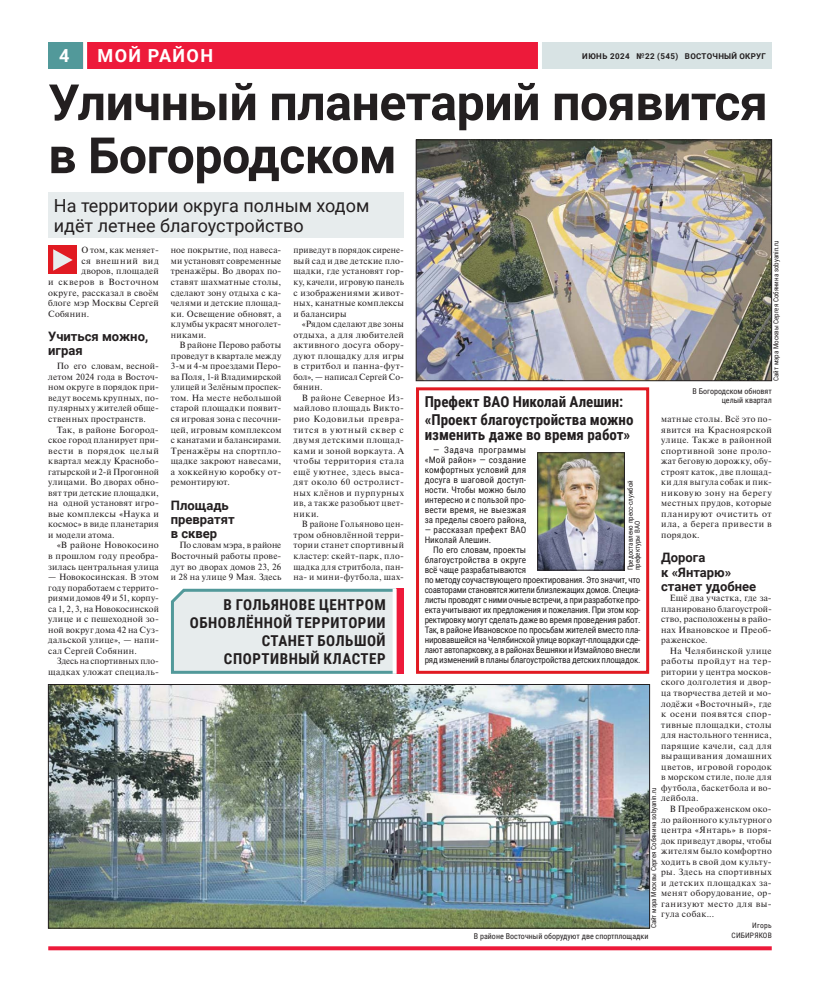
<style>
.page{position:relative;width:820px;height:993px;background:#fff}
.page>*{position:absolute;margin:0;border:0;box-sizing:border-box;transform-origin:0 0}
.t1{font:700 50px/53px "Roboto";letter-spacing:-.01em;color:#231f20}
.t2{font:18px/20px "Roboto";color:#231f20}
.t3{font:700 18px "Roboto";letter-spacing:.075em;color:#fff}
.t4{font:700 15px/17.8px "Roboto Condensed";color:#231f20}
.t5{font:700 15px/18px "Roboto Condensed";letter-spacing:.035em;color:#231f20;text-align:right}
.t6{font:700 13px/14px "Roboto";color:#231f20}
.t7{font:9px/10.5px "Newton C";letter-spacing:.03em;color:#231f20;text-align:justify}
.t8{font:9px/10px "Roboto Condensed";letter-spacing:-.02em;color:#231f20;text-align:justify}
.t9{font:9px/10px "Roboto Condensed";letter-spacing:.005em;color:#231f20}
.t10{font:9px "Newton C";letter-spacing:.06em;color:#231f20}
.t11{font:9px "Newton C";letter-spacing:.05em;color:#231f20}
.t12{font:8px/9px "Roboto Condensed";color:#231f20;text-align:right}
.t13{font:700 8px "Roboto";letter-spacing:.035em;color:#231f20}
.t14{font:7.5px/10.5px "Roboto Condensed";letter-spacing:.025em;color:#231f20;text-align:right}
.t15{font:7px/7px "Roboto Condensed";color:#231f20}
</style>
<div class="page">
<div style="left:83px;top:43px;width:454px;height:26px;background:#ed1a3a"></div>
<div style="left:48px;top:43px;width:35px;height:26px;background:#52999a"></div>
<div style="left:537px;top:43px;width:234px;height:26px;background:#d8e3e4"></div>
<svg style="left:83px;top:42px;width:4px;height:27px"></svg>
<svg style="left:537px;top:42px;width:4px;height:27px"></svg>
<div style="left:48px;top:245px;width:29px;height:29px;background:#e11a22"></div>
<svg style="left:53px;top:249px;width:20px;height:22px"></svg>
<svg style="left:171px;top:588px;width:233px;height:86px;background:#dbe5e6"></svg>
<div style="left:396px;top:588px;width:8px;height:85px;background:#ed1a3a"></div>
<svg style="left:392px;top:588px;width:4px;height:85px"></svg>
<div style="left:48px;top:192px;width:356px;height:45px;background:#e7eced"></div>
<svg style="left:48px;top:946px;width:723px;height:3px;background:#ee314e"></svg>
<img style="left:418px;top:142px;width:351px;height:237px">
<div style="left:416px;top:140px;width:355px;height:241px;border:1px solid #231f20"></div>
<img style="left:50px;top:686px;width:597px;height:240px">
<div style="left:48px;top:684px;width:601px;height:244px;border:1px solid #231f20"></div>
<div style="left:416px;top:387px;width:233px;height:286px;border:3px solid #e11a22"></div>
<img style="left:539px;top:454px;width:83px;height:114px">
<div style="left:537px;top:452px;width:87px;height:118px;border:1px solid #231f20"></div>
<h2 class="t3" style="left:59px;top:45px;width:12px">4</h2>
<h2 class="t3" style="left:98px;top:45px;width:117px">МОЙ РАЙОН</h2>
<p class="t13" style="left:582px;top:51px;width:185px">ИЮНЬ 2024 №22 (545) ВОСТОЧНЫЙ ОКРУГ</p>
<h1 class="t1" style="left:48px;top:76px;width:720px">Уличный планетарий появится в Богородском</h1>
<h2 class="t2" style="left:54px;top:195px;width:317px">На территории округа полным ходом идёт летнее благоустройство</h2>
<p class="t7" style="left:81px;top:245px;width:79px">О том, как меняет-</p>
<p class="t11" style="left:81px;top:255px;width:79px">ся внешний вид</p>
<p class="t7" style="left:81px;top:266px;width:79px">дворов, площадей</p>
<p class="t10" style="left:48px;top:276px;width:112px">и скверов в Восточном</p>
<p class="t7" style="left:48px;top:287px;width:112px">округе, рассказал в своём</p>
<p class="t7" style="left:48px;top:297px;width:112px">блоге мэр Москвы Сергей</p>
<p class="t7" style="left:48px;top:308px;width:42px">Собянин.</p>
<h3 class="t6" style="left:48px;top:329px;width:101px">Учиться можно, играя</h3>
<p class="t7" style="left:48px;top:361px;width:112px;text-indent:9px">По его словам, весной&shy;летом 2024 года в Восточ&shy;ном округе в порядок при&shy;ведут восемь крупных, по&shy;пулярных у жителей обще&shy;ственных пространств.</p>
<p class="t7" style="left:48px;top:424px;width:112px;text-indent:9px">Так, в районе Богород&shy;ское город планирует при&shy;вести в порядок целый квартал между Краснобо&shy;гатырской и 2-й Прогонной улицами. Во дворах обно&shy;вят три детские площадки, на одной установят игро&shy;вые комплексы «Наука и космос» в виде планетария и модели атома.</p>
<p class="t7" style="left:48px;top:540px;width:112px;text-indent:9px">«В районе Новокосино в прошлом году преобра&shy;зилась центральная улица</p>
<p class="t7" style="left:48px;top:571px;width:112px">— Новокосинская. В этом году поработаем с террито&shy;риями домов 49 и 51, корпу&shy;са 1, 2, 3, на Новокосинской улице и с пешеходной зо&shy;ной вокруг дома 42 на Суз&shy;дальской улице», — напи&shy;сал Сергей Собянин.</p>
<p class="t7" style="left:48px;top:655px;width:112px;text-align:right">Здесь на спортивных пло&shy;щадках уложат специаль-</p>
<p class="t7" style="left:171px;top:245px;width:112px">ное покрытие, под навеса&shy;ми установят современные тренажёры. Во дворах по&shy;ставят шахматные столы, сделают зону отдыха с ка&shy;челями и детские площад&shy;ки. Освещение обновят, а клумбы украсят многолет&shy;никами.</p>
<p class="t7" style="left:171px;top:340px;width:112px;text-indent:9px">В районе Перово работы проведут в квартале между 3-м и 4-м проездами Перо&shy;ва Поля, 1-й Владимирской улицей и Зелёным проспек&shy;том. На месте небольшой старой площадки появит&shy;ся игровая зона с песочни&shy;цей, игровым комплексом с канатами и балансирами.<br>Тренажёры на спортпло&shy;щадке закроют навесами, а хоккейную коробку от&shy;ремонтируют.</p>
<h3 class="t6" style="left:171px;top:498px;width:65px">Площадь превратят в сквер</h3>
<p class="t7" style="left:171px;top:540px;width:112px;text-indent:9px">По словам мэра, в районе Восточный работы прове&shy;дут во дворах домов 23, 26 и 28 на улице 9 Мая. Здесь</p>
<p class="t7" style="left:293px;top:245px;width:112px">приведут в порядок сирене&shy;вый сад и две детские пло&shy;щадки, где установят гор&shy;ку, качели, игровую панель с изображениями живот&shy;ных, канатные комплексы и балансиры</p>
<p class="t7" style="left:293px;top:318px;width:112px;text-indent:9px">«Рядом сделают две зоны отдыха, а для любителей активного досуга обору&shy;дуют площадку для игры в стритбол и панна-фут&shy;бол», — написал Сергей Со&shy;бянин.</p>
<p class="t7" style="left:293px;top:392px;width:112px;text-indent:9px">В районе Северное Из&shy;майлово площадь Викто&shy;рио Кодовильи превра&shy;тится в уютный сквер с двумя детскими площад&shy;ками и зоной воркаута. А чтобы территория стала ещё уютнее, здесь выса&shy;дят около 60 остролист&shy;ных клёнов и пурпурных ив, а также разобьют цвет&shy;ники.</p>
<p class="t7" style="left:293px;top:519px;width:112px;text-indent:9px">В районе Гольяново цен&shy;тром обновлённой терри&shy;тории станет спортивный кластер: скейт-парк, пло&shy;щадка для стритбола, пан&shy;на- и мини-футбола, шах-</p>
<h3 class="t5" style="left:190px;top:595px;width:197px">В ГОЛЬЯНОВЕ ЦЕНТРОМ<br>ОБНОВЛЁННОЙ ТЕРРИТОРИИ<br>СТАНЕТ БОЛЬШОЙ<br>СПОРТИВНЫЙ КЛАСТЕР</h3>
<p class="t15" style="left:772px;top:381px;width:142px;rotate:-90deg">Сайт мэра Москвы Сергея Собянина sobyanin.ru</p>
<p class="t12" style="left:692px;top:386px;width:81px">В Богородском обновят целый квартал</p>
<h3 class="t4" style="left:424px;top:393px;width:210px">Префект ВАО Николай Алешин: «Проект благоустройства можно</h3>
<h3 class="t4" style="left:424px;top:426px;width:207px">изменить даже во время работ»</h3>
<p class="t8" style="left:424px;top:445px;width:103px;text-indent:9px">— Задача программы «Мой район» — создание комфортных условий для досуга в шаговой доступ&shy;ности. Чтобы можно было интересно и с пользой про&shy;вести время, не выезжая за пределы своего района,</p>
<p class="t9" style="left:424px;top:525px;width:103px">— рассказал префект ВАО<br>Николай Алешин.</p>
<p class="t8" style="left:424px;top:545px;width:217px;text-align:left;text-indent:9px">По его словам, проекты<br>благоустройства в округе<br>всё чаще разрабатываются<br>по методу соучаствующего проектирования. Это значит, что соавторами становятся жители близлежащих домов. Специа&shy;листы проводят с ними очные встречи, а при разработке про&shy;екта учитывают их предложения и пожелания. При этом кор&shy;ректировку могут сделать даже во время проведения работ.<br>Так, в районе Ивановское по просьбам жителей вместо пла&shy;нировавшейся на Челябинской улице воркаут-площадки сде&shy;лают автопарковку, а в районах Вешняки и Измайлово внесли ряд изменений в планы благоустройства детских площадок.</p>
<p class="t7" style="left:661px;top:413px;width:112px">матные столы. Всё это по&shy;явится на Красноярской улице. Также в районной спортивной зоне проло&shy;жат беговую дорожку, обу&shy;строят каток, две площад&shy;ки для выгула собак и пик&shy;никовую зону на берегу местных прудов, которые планируют очистить от ила, а берега привести в порядок.</p>
<h3 class="t6" style="left:661px;top:551px;width:96px">Дорога<br>к «Янтарю» станет удобнее</h3>
<p class="t7" style="left:661px;top:592px;width:112px;text-indent:9px">Ещё два участка, где за&shy;планировано благоустрой&shy;ство, расположены в райо&shy;нах Ивановское и Преоб&shy;раженское.</p>
<p class="t7" style="left:661px;top:645px;width:112px;text-indent:9px">На Челябинской улице работы пройдут на тер&shy;ритории у центра москов&shy;ского долголетия и двор&shy;ца творчества детей и мо&shy;лодёжи «Восточный», где к осени появятся спор&shy;тивные площадки, столы для настольного тенниса, парящие качели, сад для выращивания домашних цветов, игровой городок в морском стиле, поле для футбола, баскетбола и во&shy;лейбола.</p>
<p class="t7" style="left:661px;top:803px;width:112px;text-indent:9px">В Преображенском око&shy;ло районного культурного центра «Янтарь» в поря&shy;док приведут дворы, чтобы жителям было комфортно ходить в свой дом культу&shy;ры. Здесь на спортивных и детских площадках за&shy;менят оборудование, ор&shy;ганизуют место для вы&shy;гула собак...</p>
<p class="t14" style="left:731px;top:919px;width:42px">Игорь<br>СИБИРЯКОВ</p>
<p class="t15" style="left:626px;top:570px;width:92px;rotate:-90deg">Предоставлено пресс-службой префектуры ВАО</p>
<p class="t15" style="left:650px;top:928px;width:142px;rotate:-90deg">Сайт мэра Москвы Сергея Собянина sobyanin.ru</p>
<p class="t12" style="left:473px;top:931px;width:176px">В районе Восточный оборудуют две спортплощадки</p>
</div>
